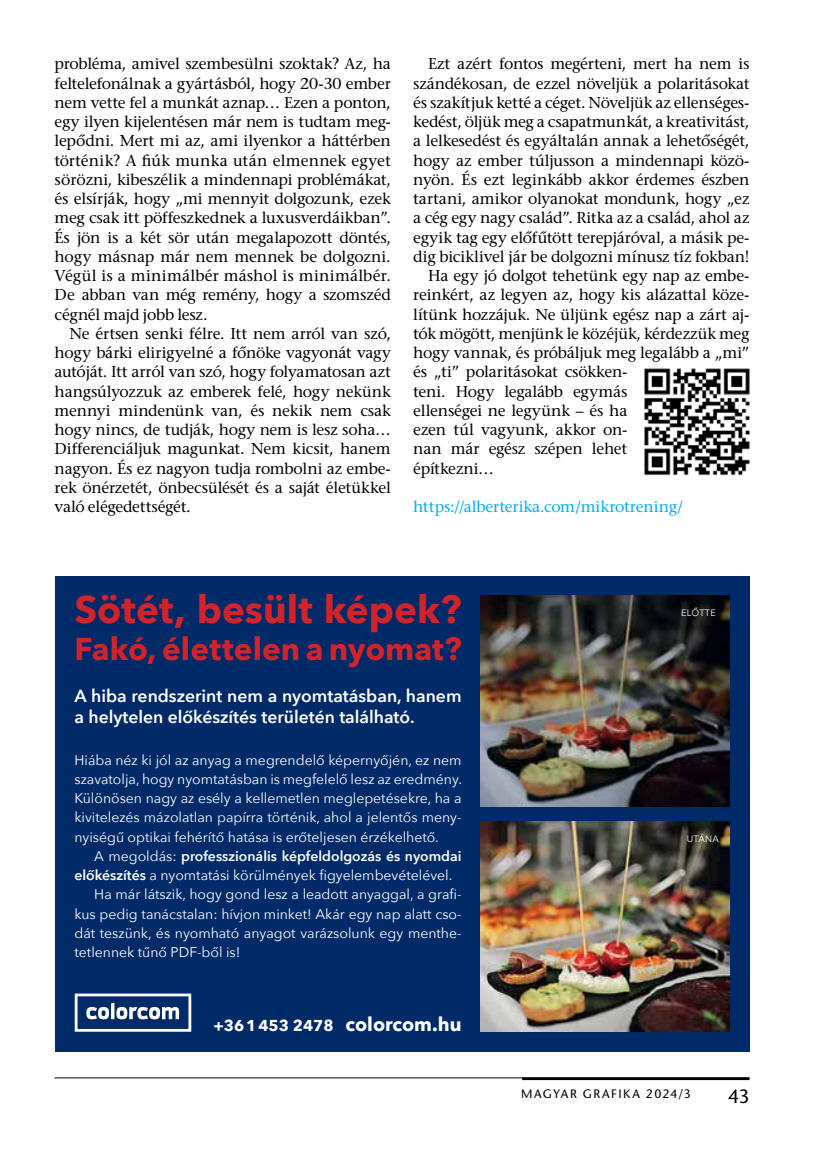
<style>
.page{position:relative;width:819px;height:1166px;background:#fff}
.page>*{position:absolute;margin:0;border:0;box-sizing:border-box;transform-origin:0 0}
.t1{font:700 38.5px "Avenir Next";color:#d2232a}
.t2{font:700 31.5px "Avenir Next";color:#d2232a}
.t3{font:19.25px "ITC Stone Sans";color:#000}
.t4{font:600 17.5px/21px "Avenir Next";color:#fff}
.t5{font:15.75px/19.2px "ITC Stone Serif";letter-spacing:-.015em;color:#000;text-align:justify}
.t6{font:15.75px "ITC Stone Serif";letter-spacing:-.005em;color:#00aeef}
.t7{font:700 15.75px "Avenir Next";color:#fff}
.t8{font:14px/19.2px "Avenir Next";color:#fff;text-align:justify}
.t9{font:600 14px "Avenir Next";color:#fff}
.t10{font:12.25px "ITC Stone Sans";letter-spacing:.12em;color:#000}
.t11{font:9.1px "Avenir Next";letter-spacing:.03em;color:#fff}
.s1{font-weight:400}
.s2{font-weight:600}
.s3{font-size:19.25px}
</style>
<div class="page">
<hr style="left:55px;top:1077px;width:694px;height:1px;background:#000">
<hr style="left:522px;top:1077px;width:227px;height:3px;background:#000">
<div style="left:55px;top:576px;width:694px;height:476px;background:#002a68"></div>
<svg style="left:75px;top:993px;width:116px;height:39px"></svg>
<img style="left:480px;top:595px;width:249px;height:211px">
<img style="left:480px;top:821px;width:249px;height:211px">
<img style="left:644px;top:368px;width:106px;height:108px">
<p class="t5" style="left:55px;top:57px;width:338px">probléma, amivel szembesülni szoktak? Az, ha feltelefonálnak a gyártásból, hogy 20-30 ember nem vette fel a munkát aznap… Ezen a ponton, egy ilyen kijelentésen már nem is tudtam meg&shy;lepődni. Mert mi az, ami ilyenkor a háttérben történik? A fiúk munka után elmennek egyet sörözni, kibeszélik a mindennapi problémákat, és elsírják, hogy „mi mennyit dolgozunk, ezek meg csak itt pöffeszkednek a luxusverdáikban”.<br>És jön is a két sör után megalapozott döntés, hogy másnap már nem mennek be dolgozni.<br>Végül is a minimálbér máshol is minimálbér.<br>De abban van még remény, hogy a szomszéd cégnél majd jobb lesz.</p>
<p class="t5" style="left:55px;top:326px;width:338px;text-indent:15px">Ne értsen senki félre. Itt nem arról van szó, hogy bárki elirigyelné a főnöke vagyonát vagy autóját. Itt arról van szó, hogy folyamatosan azt hangsúlyozzuk az emberek felé, hogy nekünk mennyi mindenünk van, és nekik nem csak hogy nincs, de tudják, hogy nem is lesz soha… Differenciáljuk magunkat. Nem kicsit, hanem nagyon. És ez nagyon tudja rombolni az embe&shy;rek önérzetét, önbecsülését és a saját életükkel való elégedettségét.</p>
<p class="t5" style="left:428px;top:56px;width:323px">Ezt azért fontos megérteni, mert ha nem is</p>
<p class="t5" style="left:413px;top:76px;width:338px">szándékosan, de ezzel növeljük a polaritásokat</p>
<p class="t5" style="left:413px;top:95px;width:338px">és szakítjuk ketté a céget. Növeljük az ellenséges-</p>
<p class="t5" style="left:413px;top:114px;width:338px">kedést, öljük meg a csapatmunkát, a kreativitást,</p>
<p class="t5" style="left:413px;top:133px;width:338px">a lelkesedést és egyáltalán annak a lehetőségét,</p>
<p class="t5" style="left:413px;top:153px;width:338px">hogy az ember túljusson a mindennapi közö-</p>
<p class="t5" style="left:413px;top:172px;width:338px">nyön. És ezt leginkább akkor érdemes észben</p>
<p class="t5" style="left:413px;top:191px;width:338px">tartani, amikor olyanokat mondunk, hogy „ez</p>
<p class="t5" style="left:413px;top:210px;width:338px">a cég egy nagy család”. Ritka az a család, ahol az</p>
<p class="t5" style="left:413px;top:230px;width:338px">egyik tag egy előfűtött terepjáróval, a másik pe-</p>
<p class="t5" style="left:413px;top:249px;width:338px">dig biciklivel jár be dolgozni mínusz tíz fokban!</p>
<p class="t5" style="left:428px;top:268px;width:323px">Ha egy jó dolgot tehetünk egy nap az embe-</p>
<p class="t5" style="left:413px;top:287px;width:338px">reinkért, az legyen az, hogy kis alázattal köze-</p>
<p class="t5" style="left:413px;top:307px;width:338px">lítünk hozzájuk. Ne üljünk egész nap a zárt aj-</p>
<p class="t5" style="left:413px;top:326px;width:338px">tók mögött, menjünk le közéjük, kérdezzük meg</p>
<p class="t5" style="left:413px;top:345px;width:338px">hogy vannak, és próbáljuk meg legalább a „mi”</p>
<p class="t5" style="left:413px;top:364px;width:216px">és „ti” polaritásokat csökken-</p>
<p class="t5" style="left:413px;top:384px;width:216px">teni. Hogy legalább egymás</p>
<p class="t5" style="left:413px;top:403px;width:216px">ellenségei ne legyünk – és ha</p>
<p class="t5" style="left:413px;top:422px;width:216px">ezen túl vagyunk, akkor on-</p>
<p class="t5" style="left:413px;top:441px;width:216px">nan már egész szépen lehet</p>
<p class="t5" style="left:413px;top:461px;width:82px">építkezni…</p>
<p class="t6" style="left:413px;top:498px;width:271px">https://alberterika.com/mikrotrening/</p>
<h1 class="t1" style="left:74px;top:576px;width:388px">Sötét, besült képek?</h1>
<h2 class="t2" style="left:74px;top:621px;width:388px">Fakó, élettelen a nyomat?</h2>
<p class="t4" style="left:74px;top:685px;width:388px">A hiba rendszerint nem a nyomtatásban, hanem a helytelen előkészítés területén található.</p>
<p class="t8" style="left:74px;top:749px;width:389px">Hiába néz ki jól az anyag a megrendelő képernyőjén, ez nem szavatolja, hogy nyomtatásban is megfelelő lesz az eredmény.<br>Különösen nagy az esély a kellemetlen meglepetésekre, ha a kivitelezés mázolatlan papírra történik, ahol a jelentős meny&shy;nyiségű optikai fehérítő hatása is erőteljesen érzékelhető.</p>
<p class="t9" style="left:94px;top:844px;width:369px"><span class="s1">A megoldás:</span> professzionális képfeldolgozás és nyomdai</p>
<p class="t8" style="left:74px;top:865px;width:379px"><span class="s2">elő-készítés</span> a nyomtatási körülmények figyelembevételével.</p>
<p class="t8" style="left:94px;top:884px;width:369px">Ha már látszik, hogy gond lesz a leadott anyaggal, a grafi-</p>
<p class="t8" style="left:74px;top:903px;width:388px">kus pedig tanácstalan: hívjon minket! Akár egy nap alatt cso-</p>
<p class="t8" style="left:74px;top:923px;width:388px">dát teszünk, és nyomható anyagot varázsolunk egy menthe-</p>
<p class="t8" style="left:74px;top:942px;width:167px">tetlennek tűnő PDF-ből is!</p>
<p class="t7" style="left:213px;top:1012px;width:250px">+361453 2478 <span class="s3">colorcom.hu</span></p>
<p class="t11" style="left:681px;top:605px;width:36px">ELŐTTE</p>
<p class="t11" style="left:686px;top:831px;width:34px">UTÁNA</p>
<p class="t10" style="left:521px;top:1087px;width:171px">MAGYAR GRAFIKA 2024/3</p>
<p class="t3" style="left:728px;top:1085px;width:23px">43</p>
</div>
